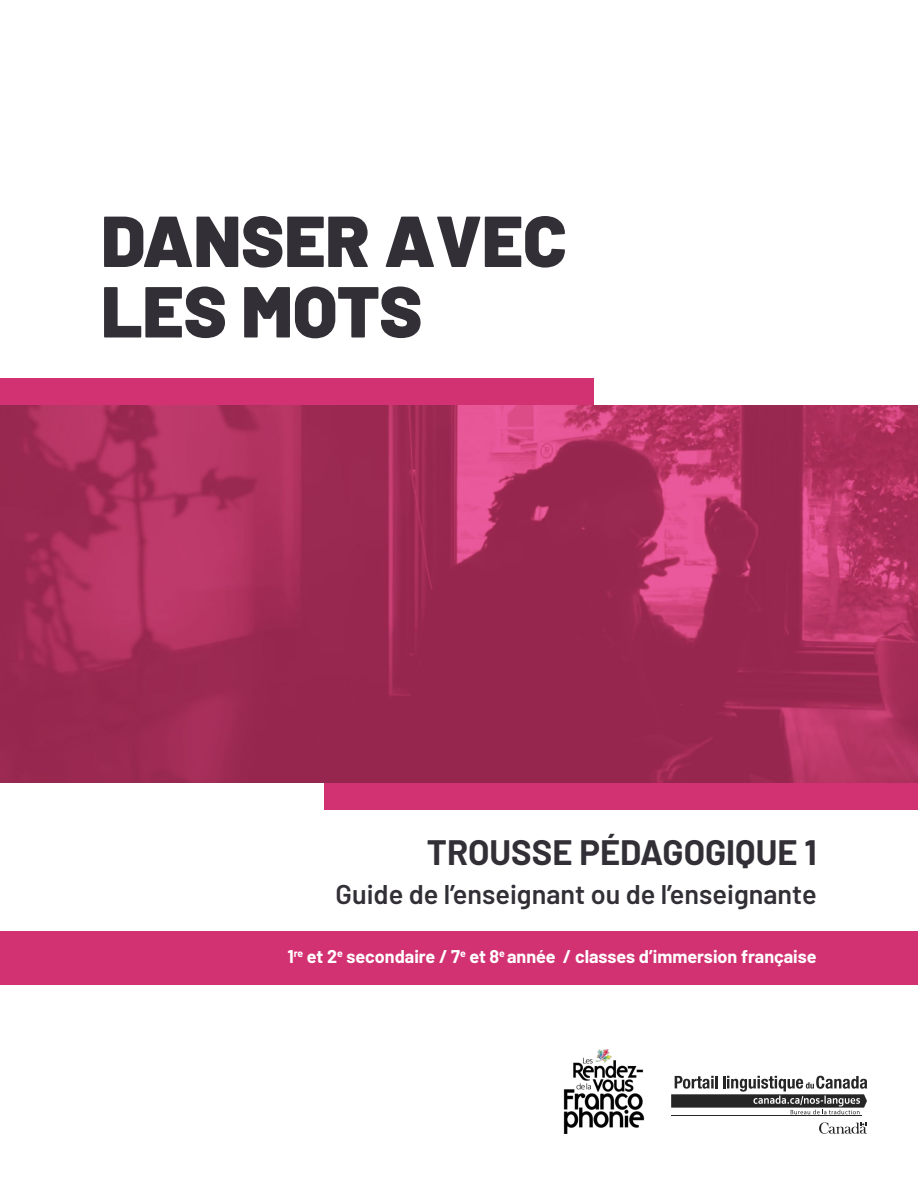
<style>
.page{position:relative;width:918px;height:1188px;background:#fff}
.page>*{position:absolute;margin:0;border:0;box-sizing:border-box;transform-origin:0 0}
.Grand_titre{font:900 72px/70.5px "Barlow";color:#323036}
.sous-titre{font:700 34.5px "Barlow";color:#323036}
.sous-titre-2{font:600 27px "Barlow";color:#323036}
.sous-titre-3{font:700 18px "Barlow";color:#fff}
</style>
<div class="page">
<div style="left:0;top:931px;width:918px;height:54px;background:#d23272"></div>
<svg style="left:819px;top:1122px;width:48px;height:12px"></svg>
<hr style="left:671px;top:1116px;width:191px;height:1px;background:#262626">
<svg style="left:671px;top:1076px;width:196px;height:38px"></svg>
<img style="left:564px;top:1049px;width:80px;height:85px">
<div style="left:324px;top:783px;width:594px;height:27px;background:#d23272"></div>
<img style="left:0;top:405px;width:918px;height:378px">
<div style="left:0;top:378px;width:594px;height:27px;background:#d23272"></div>
<p class="Grand_titre" style="left:101px;top:201px;width:467px">DANSER AVEC<br>LES MOTS</p>
<p class="sous-titre" style="left:427px;top:827px;width:391px">TROUSSE PÉDAGOGIQUE 1</p>
<p class="sous-titre-2" style="left:336px;top:874px;width:483px">Guide de l’enseignant ou de l’enseignante</p>
<p class="sous-titre-3" style="left:287px;top:943px;width:531px">1<sup>re</sup> et 2<sup>e</sup> secondaire / 7<sup>e</sup> et 8<sup>e</sup> année / classes d’immersion française</p>
</div>
